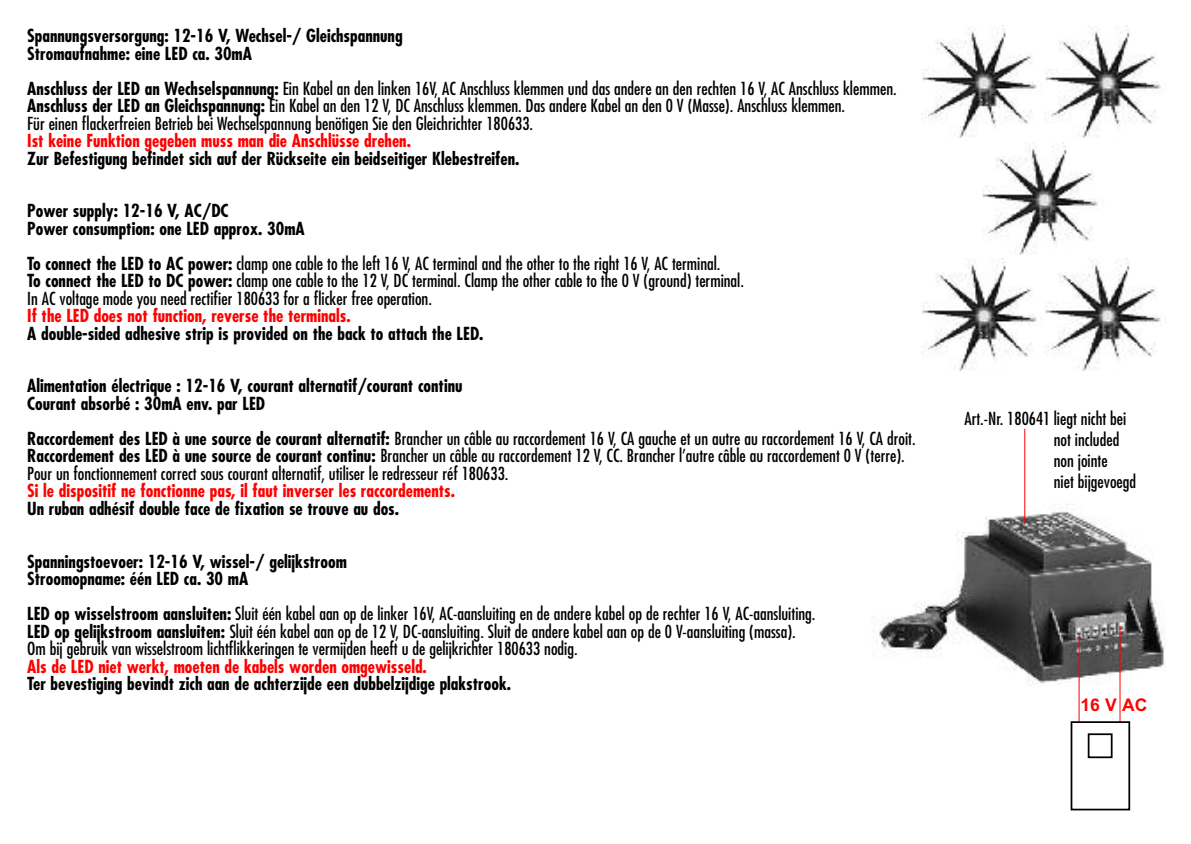
<style>
.page{position:relative;width:1191px;height:844px;background:#fff}
.page>*{position:absolute;margin:0;border:0;box-sizing:border-box;transform-origin:0 0}
.t1{font:condensed 17.5px/17.5px "Futura Std";color:#000}
.t2{font:700 condensed 17.5px/17.5px "Futura Std";color:#000}
.t3{font:700 condensed 17.5px "Futura Std";color:#f00}
.t4{font:700 17.5px "Arial";color:#f00}
.s1{font-weight:700}
</style>
<div class="page">
<img style="left:921px;top:25px;width:116px;height:113px">
<img style="left:982px;top:143px;width:116px;height:116px">
<svg style="left:1044px;top:25px;width:117px;height:113px"></svg>
<img style="left:921px;top:259px;width:116px;height:112px">
<svg style="left:1044px;top:259px;width:117px;height:112px"></svg>
<img style="left:873px;top:502px;width:291px;height:184px">
<hr style="left:1078px;top:634px;width:1px;height:87px;background:#f00">
<hr style="left:1119px;top:626px;width:1px;height:95px;background:#f00">
<hr style="left:1024px;top:428px;width:1px;height:96px;background:#f00">
<div style="left:1070px;top:721px;width:60px;height:89px;border:2px solid #000"></div>
<div style="left:1087px;top:733px;width:25px;height:25px;border:2px solid #000"></div>
<p class="t2" style="left:27px;top:28px;width:377px">Spannungsversorgung: 12-16 V, Wechsel-/ Gleichspannung<br>Stromaufnahme: eine LED ca. 30mA</p>
<p class="t1" style="left:27px;top:80px;width:871px"><span class="s1">Anschluss der LED an Wechselspannung:</span> Ein Kabel an den linken 16V, AC Anschluss klemmen und das andere an den rechten 16 V, AC Anschluss klemmen.<br><span class="s1">Anschluss der LED an Gleichspannung:</span> Ein Kabel an den 12 V, DC Anschluss klemmen. Das andere Kabel an den 0 V (Masse). Anschluss klemmen.<br>Für einen flackerfreien Betrieb bei Wechselspannung benötigen Sie den Gleichrichter 180633.</p>
<p class="t3" style="left:27px;top:133px;width:385px">Ist keine Funktion gegeben muss man die Anschlüsse drehen.</p>
<p class="t2" style="left:27px;top:151px;width:494px">Zur Befestigung befindet sich auf der Rückseite ein beidseitiger Klebestreifen.</p>
<p class="t2" style="left:27px;top:203px;width:279px">Power supply: 12-16 V, AC/DC<br>Power consumption: one LED approx. 30mA</p>
<p class="t1" style="left:27px;top:255px;width:718px"><span class="s1">To connect the LED to AC power:</span> clamp one cable to the left 16 V, AC terminal and the other to the right 16 V, AC terminal.<br><span class="s1">To connect the LED to DC power:</span> clamp one cable to the 12 V, DC terminal. Clamp the other cable to the 0 V (ground) terminal.<br>In AC voltage mode you need rectifier 180633 for a flicker free operation.</p>
<p class="t3" style="left:27px;top:308px;width:325px">If the LED does not function, reverse the terminals.</p>
<p class="t2" style="left:27px;top:326px;width:458px">A double-sided adhesive strip is provided on the back to attach the LED.</p>
<p class="t2" style="left:27px;top:378px;width:437px">Alimentation électrique : 12-16 V, courant alternatif/courant continu<br>Courant absorbé : 30mA env. par LED</p>
<p class="t1" style="left:27px;top:430px;width:890px"><span class="s1">Raccordement des LED à une source de courant alternatif:</span> Brancher un câble au raccordement 16 V, CA gauche et un autre au raccordement 16 V, CA droit.<br><span class="s1">Raccordement des LED à une source de courant continu:</span> Brancher un câble au raccordement 12 V, CC. Brancher l’autre câble au raccordement 0 V (terre).<br>Pour un fonctionnement correct sous courant alternatif, utiliser le redresseur réf 180633.</p>
<p class="t3" style="left:27px;top:483px;width:429px">Si le dispositif ne fonctionne pas, il faut inverser les raccordements.</p>
<p class="t2" style="left:27px;top:501px;width:373px">Un ruban adhésif double face de fixation se trouve au dos.</p>
<p class="t2" style="left:27px;top:553px;width:321px">Spanningstoevoer: 12-16 V, wissel-/ gelijkstroom<br>Stroomopname: één LED ca. 30 mA</p>
<p class="t1" style="left:27px;top:605px;width:790px"><span class="s1">LED op wisselstroom aansluiten:</span> Sluit één kabel aan op de linker 16V, AC-aansluiting en de andere kabel op de rechter 16 V, AC-aansluiting.<br><span class="s1">LED op gelijkstroom aansluiten:</span> Sluit één kabel aan op de 12 V, DC-aansluiting. Sluit de andere kabel aan op de 0 V-aansluiting (massa).<br>Om bij gebruik van wisselstroom lichtflikkeringen te vermijden heeft u de gelijkrichter 180633 nodig.</p>
<p class="t3" style="left:27px;top:658px;width:401px">Als de LED niet werkt, moeten de kabels worden omgewisseld.</p>
<p class="t2" style="left:27px;top:676px;width:485px">Ter bevestiging bevindt zich aan de achterzijde een dubbelzijdige plakstrook.</p>
<p class="t1" style="left:1053px;top:409px;width:84px;line-height:21px;text-indent:-89px">Art.-Nr. 180641 liegt nicht bei not included non jointe<br>niet bijgevoegd</p>
<p class="t4" style="left:1080px;top:694px;width:69px">16 V AC</p>
</div>
